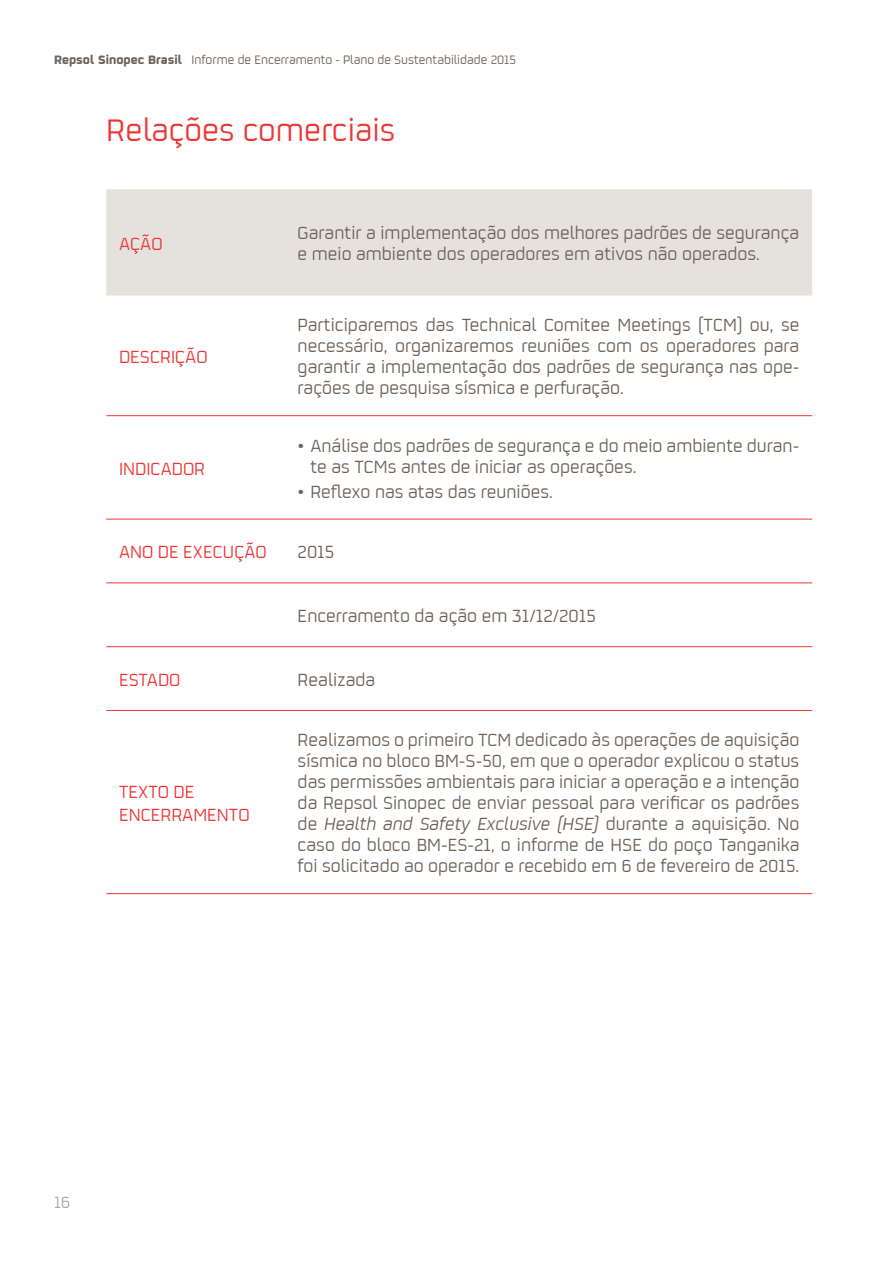
<style>
.page{position:relative;width:893px;height:1263px;background:#fff}
.page>*{position:absolute;margin:0;border:0;box-sizing:border-box;transform-origin:0 0}
.t1{font:34.5px "Repsol";color:#ee3637}
.t2{font:19.5px/21px "Repsol";color:#6e6259}
.t3{font:19.5px/23.4px "Repsol";color:#ee3637}
.t4{font:18px "Repsol";color:#aca29a}
.t5{font:13.5px "Repsol";color:#6e6259}
.s1{font-weight:700}
.s2{font-style:italic}
</style>
<div class="page">
<div style="left:106px;top:189px;width:706px;height:106px;background:#e5e2de"></div>
<hr style="left:106px;top:415px;width:179px;height:1px;background:#ee3637">
<hr style="left:285px;top:415px;width:527px;height:1px;background:#ee3637">
<hr style="left:106px;top:519px;width:179px;height:1px;background:#ee3637">
<hr style="left:106px;top:893px;width:179px;height:1px;background:#ee3637">
<hr style="left:285px;top:893px;width:527px;height:1px;background:#ee3637">
<hr style="left:285px;top:519px;width:527px;height:1px;background:#ee3637">
<hr style="left:106px;top:582px;width:179px;height:1px;background:#ee3637">
<hr style="left:285px;top:582px;width:527px;height:1px;background:#ee3637">
<hr style="left:106px;top:646px;width:179px;height:1px;background:#ee3637">
<hr style="left:285px;top:646px;width:527px;height:1px;background:#ee3637">
<hr style="left:106px;top:710px;width:179px;height:1px;background:#ee3637">
<hr style="left:285px;top:710px;width:527px;height:1px;background:#ee3637">
<p class="t5" style="left:54px;top:51px;width:464px"><span class="s1">Repsol Sinopec Brasil</span> Informe de Encerramento - Plano de Sustentabilidade 2015</p>
<h1 class="t1" style="left:106px;top:106px;width:291px">Relações comerciais</h1>
<p class="t3" style="left:119px;top:231px;width:45px">Ação</p>
<p class="t2" style="left:298px;top:221px;width:503px">Garantir a implementação dos melhores padrões de segurança e meio ambiente dos operadores em ativos não operados.</p>
<p class="t3" style="left:119px;top:344px;width:21px">Descri</p>
<p class="t3" style="left:175px;top:344px;width:34px">ção</p>
<p class="t3" style="left:119px;top:456px;width:88px">INDICADOR</p>
<p class="t2" style="left:298px;top:313px;width:503px;text-align:justify">Participaremos das Technical Comitee Meetings (TCM) ou, se necessário, organizaremos reuniões com os operadores para garantir a implementação dos padrões de segurança nas ope&shy;rações de pesquisa sísmica e perfuração.</p>
<p class="t2" style="left:310px;top:434px;width:490px;text-indent:-13px">• Análise dos padrões de segurança e do meio ambiente duran&shy;te as TCMs antes de iniciar as operações.</p>
<p class="t2" style="left:298px;top:480px;width:257px">• Reflexo nas atas das reuniões.</p>
<p class="t3" style="left:119px;top:539px;width:147px">Ano de execução</p>
<p class="t2" style="left:298px;top:540px;width:38px">2015</p>
<p class="t2" style="left:298px;top:604px;width:300px">Encerramento da ação em 31/12/2015</p>
<p class="t3" style="left:119px;top:667px;width:63px">Estado</p>
<p class="t2" style="left:298px;top:668px;width:79px">Realizada</p>
<p class="t3" style="left:119px;top:778px;width:132px">TEXTO DE<br>ENCERRAMENTO</p>
<p class="t2" style="left:298px;top:728px;width:503px;text-align:justify">Realizamos o primeiro TCM dedicado às operações de aquisição sísmica no bloco BM-S-50, em que o operador explicou o status das permissões ambientais para iniciar a operação e a intenção da Repsol Sinopec de enviar pessoal para verificar os padrões de <span class="s2">Health and Safety Exclusive (HSE)</span> durante a aquisição. No caso do bloco BM-ES-21, o informe de HSE do poço Tanganika foi solicitado ao operador e recebido em 6 de fevereiro de 2015.</p>
<p class="t4" style="left:54px;top:1190px;width:18px">16</p>
</div>
